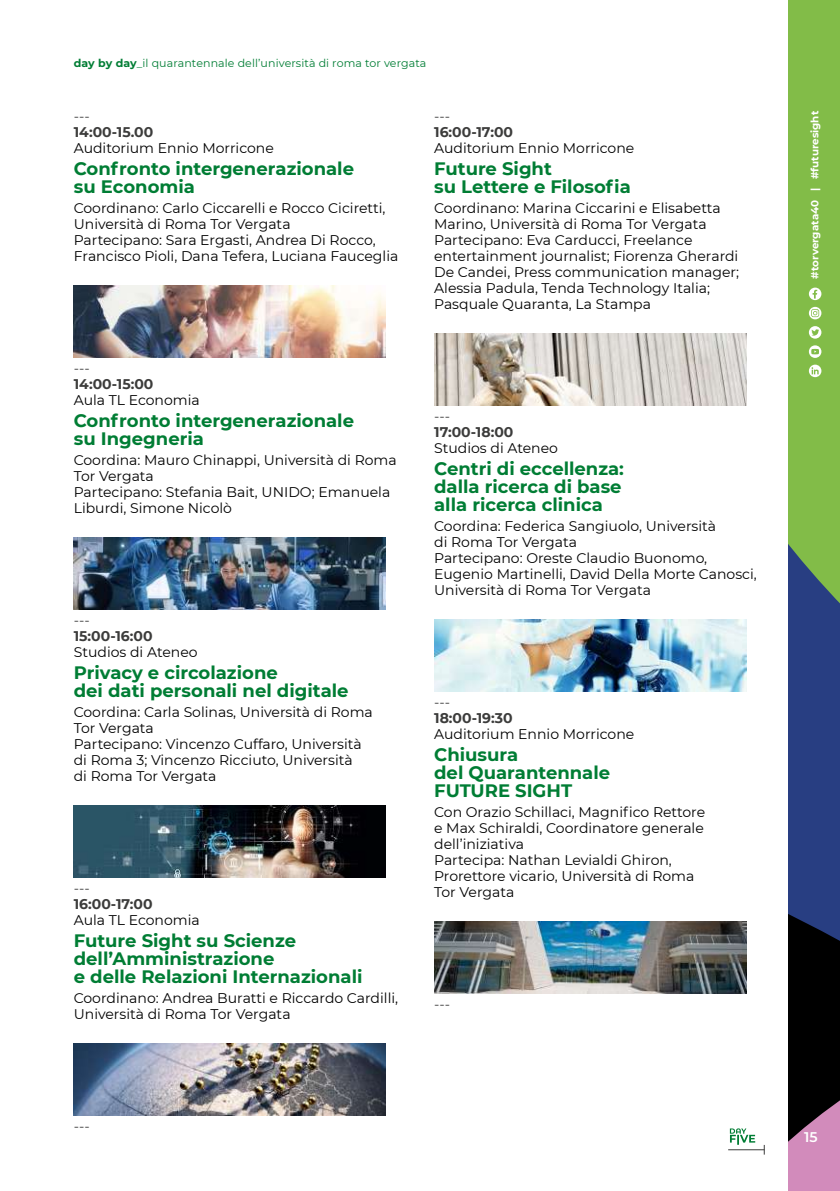
<style>
.page{position:relative;width:840px;height:1191px;background:#fff}
.page>*{position:absolute;margin:0;border:0;box-sizing:border-box;transform-origin:0 0}
.t1{font:700 18px/18px "Montserrat";color:#007d34}
.t2{font:14px/16px "Montserrat";color:#000}
.t3{font:700 14px "Montserrat";color:#3c3c3b}
.t4{font:300 14px "Montserrat";color:#000}
.t5{font:600 14px "Montserrat";color:#fff}
.t6{font:11px "Montserrat";letter-spacing:.01em;color:#007d34}
.t7{font:700 10.4px "Montserrat";color:#fff}
.s1{font-weight:700}
</style>
<div class="page">
<img style="left:74px;top:285px;width:312px;height:72px">
<img style="left:74px;top:537px;width:312px;height:72px">
<img style="left:74px;top:805px;width:312px;height:72px">
<img style="left:74px;top:1043px;width:312px;height:72px">
<img style="left:434px;top:333px;width:312px;height:72px">
<img style="left:434px;top:619px;width:312px;height:72px">
<img style="left:434px;top:921px;width:312px;height:72px">
<svg style="left:729px;top:1128px;width:25px;height:16px"></svg>
<div style="left:788px;top:0;width:51px;height:384px;background:#82bc48"></div>
<svg style="left:788px;top:384px;width:51px;height:807px;background:#42535a"></svg>
<hr style="left:727px;top:1149px;width:37px;height:1px;background:#3c3c3b">
<svg style="left:808px;top:287px;width:13px;height:13px"></svg>
<svg style="left:808px;top:364px;width:13px;height:13px"></svg>
<svg style="left:808px;top:326px;width:13px;height:13px"></svg>
<svg style="left:808px;top:345px;width:13px;height:13px"></svg>
<svg style="left:808px;top:307px;width:13px;height:12px"></svg>
<p class="t6" style="left:74px;top:56px;width:354px"><span class="s1">day by day</span>_il quarantennale dell’università di roma tor vergata</p>
<p class="t4" style="left:74px;top:107px;width:18px">---</p>
<p class="t3" style="left:74px;top:122px;width:81px">14:00-15.00</p>
<p class="t2" style="left:74px;top:140px;width:201px">Auditorium Ennio Morricone</p>
<p class="t1" style="left:74px;top:159px;width:281px">Confronto intergenerazionale su Economia</p>
<p class="t2" style="left:74px;top:200px;width:326px">Coordinano: Carlo Ciccarelli e Rocco Ciciretti, Università di Roma Tor Vergata<br>Partecipano: Sara Ergasti, Andrea Di Rocco, Francisco Pioli, Dana Tefera, Luciana Fauceglia</p>
<p class="t4" style="left:434px;top:107px;width:18px">---</p>
<p class="t3" style="left:434px;top:122px;width:80px">16:00-17:00</p>
<p class="t2" style="left:434px;top:140px;width:201px">Auditorium Ennio Morricone</p>
<p class="t1" style="left:434px;top:159px;width:198px">Future Sight<br>su Lettere e Filosofia</p>
<p class="t2" style="left:434px;top:200px;width:306px">Coordinano: Marina Ciccarini e Elisabetta Marino, Università di Roma Tor Vergata Partecipano: Eva Carducci, Freelance entertainment journalist; Fiorenza Gherardi De Candei, Press communication manager; Alessia Padula, Tenda Technology Italia; Pasquale Quaranta, La Stampa</p>
<p class="t4" style="left:74px;top:359px;width:18px">---</p>
<p class="t3" style="left:74px;top:374px;width:81px">14:00-15:00</p>
<p class="t2" style="left:74px;top:392px;width:127px">Aula TL Economia</p>
<p class="t1" style="left:74px;top:411px;width:281px">Confronto intergenerazionale su Ingegneria</p>
<p class="t2" style="left:74px;top:452px;width:324px">Coordina: Mauro Chinappi, Università di Roma<br>Tor Vergata<br>Partecipano: Stefania Bait, UNIDO; Emanuela<br>Liburdi, Simone Nicolò</p>
<p class="t4" style="left:74px;top:611px;width:18px">---</p>
<p class="t3" style="left:74px;top:626px;width:80px">15:00-16:00</p>
<p class="t2" style="left:74px;top:644px;width:125px">Studios di Ateneo</p>
<p class="t1" style="left:74px;top:663px;width:276px">Privacy e circolazione<br>dei dati personali nel digitale</p>
<p class="t2" style="left:74px;top:704px;width:300px">Coordina: Carla Solinas, Università di Roma<br>Tor Vergata<br>Partecipano: Vincenzo Cuffaro, Università di Roma 3; Vincenzo Ricciuto, Università<br>di Roma Tor Vergata</p>
<p class="t4" style="left:74px;top:879px;width:18px">---</p>
<p class="t3" style="left:74px;top:894px;width:80px">16:00-17:00</p>
<p class="t2" style="left:74px;top:912px;width:127px">Aula TL Economia</p>
<p class="t1" style="left:74px;top:931px;width:290px">Future Sight su Scienze dell’Amministrazione<br>e delle Relazioni Internazionali</p>
<p class="t2" style="left:74px;top:990px;width:326px">Coordinano: Andrea Buratti e Riccardo Cardilli,<br>Università di Roma Tor Vergata</p>
<p class="t4" style="left:434px;top:407px;width:18px">---</p>
<p class="t3" style="left:434px;top:422px;width:81px">17:00-18:00</p>
<p class="t2" style="left:434px;top:440px;width:125px">Studios di Ateneo</p>
<p class="t1" style="left:434px;top:459px;width:191px">Centri di eccellenza: dalla ricerca di base alla ricerca clinica</p>
<p class="t2" style="left:434px;top:518px;width:324px">Coordina: Federica Sangiuolo, Università<br>di Roma Tor Vergata<br>Partecipano: Oreste Claudio Buonomo, Eugenio Martinelli, David Della Morte Canosci, Università di Roma Tor Vergata</p>
<p class="t4" style="left:434px;top:693px;width:18px">---</p>
<p class="t3" style="left:434px;top:708px;width:80px">18:00-19:30</p>
<p class="t2" style="left:434px;top:726px;width:201px">Auditorium Ennio Morricone</p>
<p class="t1" style="left:434px;top:745px;width:177px">Chiusura<br>del Quarantennale<br>FUTURE SIGHT</p>
<p class="t2" style="left:434px;top:804px;width:272px">Con Orazio Schillaci, Magnifico Rettore e Max Schiraldi, Coordinatore generale dell’iniziativa<br>Partecipa: Nathan Levialdi Ghiron,<br>Prorettore vicario, Università di Roma<br>Tor Vergata</p>
<p class="t4" style="left:434px;top:995px;width:18px">---</p>
<p class="t4" style="left:74px;top:1117px;width:18px">---</p>
<p class="t7" style="left:806px;top:278px;width:169px;rotate:-90deg">#torvergata40 | #futuresight</p>
<p class="t5" style="left:803px;top:1127px;width:15px">15</p>
</div>
